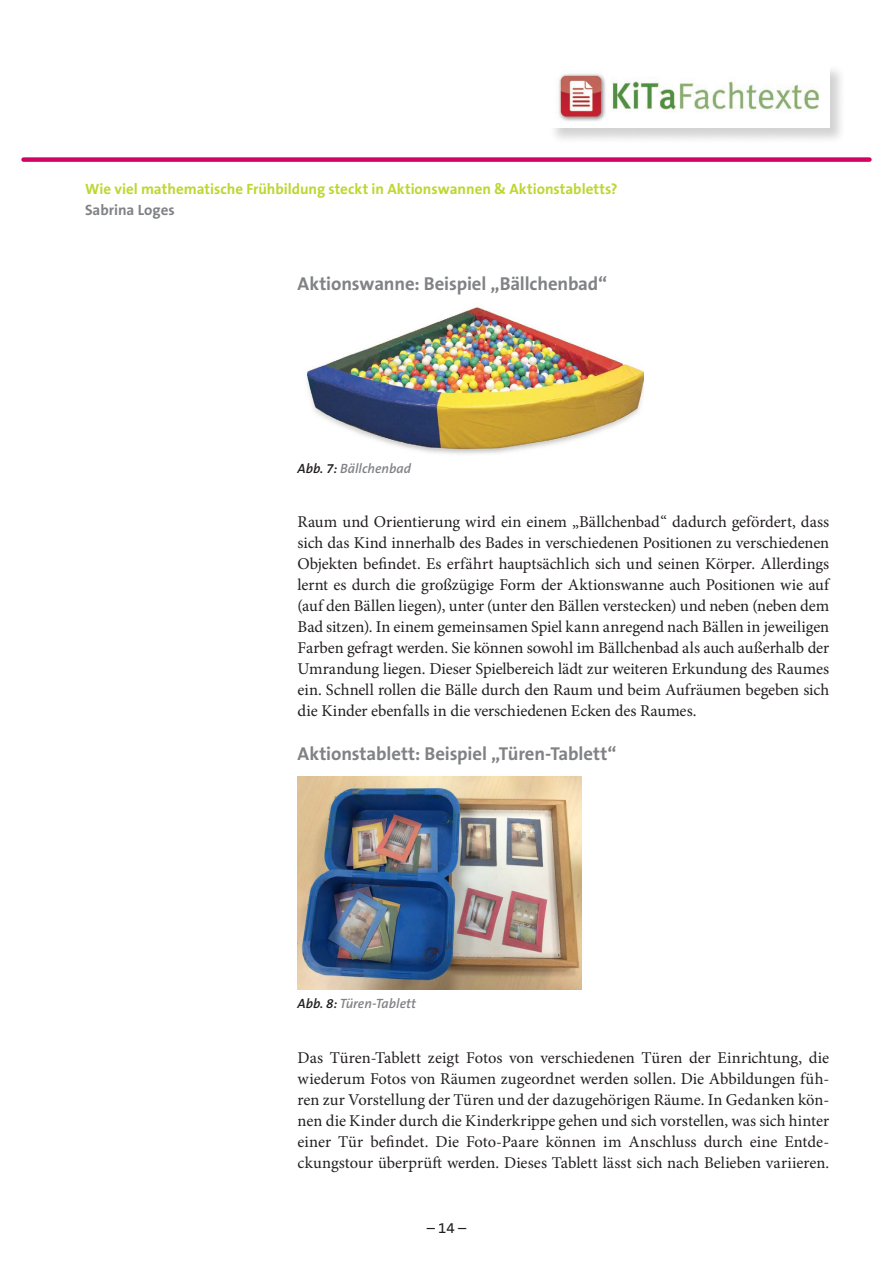
<style>
.page{position:relative;width:893px;height:1263px;background:#fff}
.page>*{position:absolute;margin:0;border:0;box-sizing:border-box;transform-origin:0 0}
.Überschrift_3{font:700 18.75px "The Sans B7";letter-spacing:-.005em;color:#808285}
.Studientext-Fließtex{font:16.5px/21px "Minion Pro";color:#231f20;text-align:justify}
.t1{font:700 15px "The Sans B7";color:#bed630}
.t2{font:700 15px "The Sans B7";color:#808285}
.t3{font:15px "The Sans B5 Plain";color:#231f20}
.Bildunterschrift{font:italic 600 13.5px "The Sans B6";color:#808285}
.s1{color:#231f20}
</style>
<div class="page">
<div style="left:24px;top:157px;width:845px;height:5px;background:#d10364"></div>
<div style="left:548px;top:63px;width:298px;height:82px;background:#231f20;opacity:.2"></div>
<img style="left:549px;top:64px;width:280px;height:64px">
<img style="left:306px;top:307px;width:337px;height:147px">
<img style="left:298px;top:777px;width:284px;height:212px">
<p class="t1" style="left:85px;top:181px;width:534px">Wie viel mathematische Frühbildung steckt in Aktionswannen &amp; Aktionstabletts?</p>
<p class="t2" style="left:85px;top:202px;width:91px">Sabrina Loges</p>
<p class="Überschrift_3" style="left:298px;top:274px;width:311px">Aktionswanne: Beispiel „Bällchenbad“</p>
<p class="Bildunterschrift" style="left:298px;top:461px;width:115px"><span class="s1">Abb. 7:</span> Bällchenbad</p>
<p class="Studientext-Fließtex" style="left:298px;top:512px;width:533px">Raum und Orientierung wird ein einem „Bällchenbad“ dadurch gefördert, dass sich das Kind innerhalb des Bades in verschiedenen Positionen zu verschiedenen Objekten befindet. Es erfährt hauptsächlich sich und seinen Körper. Allerdings lernt es durch die großzügige Form der Aktionswanne auch Positionen wie auf (auf den Bällen liegen), unter (unter den Bällen verstecken) und neben (neben dem Bad sitzen). In einem gemeinsamen Spiel kann anregend nach Bällen in jeweiligen Farben gefragt werden. Sie können sowohl im Bällchenbad als auch außerhalb der Umrandung liegen. Dieser Spielbereich lädt zur weiteren Erkundung des Raumes ein. Schnell rollen die Bälle durch den Raum und beim Aufräumen begeben sich die Kinder ebenfalls in die verschiedenen Ecken des Raumes.</p>
<p class="Überschrift_3" style="left:298px;top:743px;width:320px">Aktionstablett: Beispiel „Türen-Tablett“</p>
<p class="Bildunterschrift" style="left:298px;top:996px;width:120px"><span class="s1">Abb. 8:</span> Türen-Tablett</p>
<p class="Studientext-Fließtex" style="left:298px;top:1047px;width:533px">Das Türen-Tablett zeigt Fotos von verschiedenen Türen der Einrichtung, die wiederum Fotos von Räumen zugeordnet werden sollen. Die Abbildungen füh&shy;ren zur Vorstellung der Türen und der dazugehörigen Räume. In Gedanken kön&shy;nen die Kinder durch die Kinderkrippe gehen und sich vorstellen, was sich hinter einer Tür befindet. Die Foto-Paare können im Anschluss durch eine Entde&shy;ckungstour überprüft werden. Dieses Tablett lässt sich nach Belieben variieren.</p>
<p class="t3" style="left:427px;top:1219px;width:41px">– 14 –</p>
</div>
